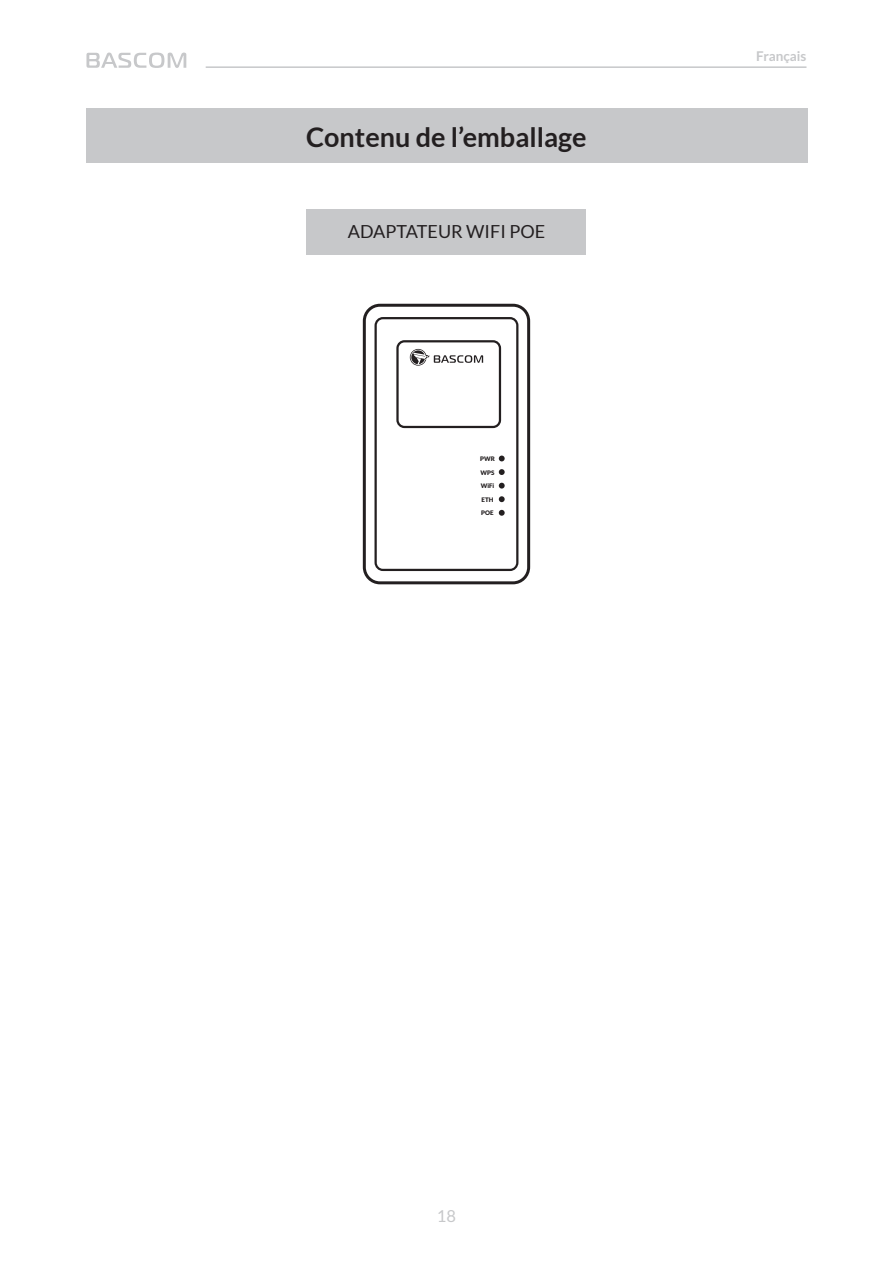
<style>
.page{position:relative;width:893px;height:1263px;background:#fff}
.page>*{position:absolute;margin:0;border:0;box-sizing:border-box;transform-origin:0 0}
.t1{font:700 27px "Lato";color:#231f20}
.t2{font:18px "Lato";color:#231f20}
.t3{font:16.5px "Lato";color:#c7c8ca}
.t4{font:700 13.5px "Lato";color:#c7c8ca}
.t5{font:900 6.15px/13.5px "Lato";color:#231f20}
</style>
<div class="page">
<hr style="left:206px;top:66px;width:600px;height:2px;background:#c7c8ca">
<svg style="left:86px;top:53px;width:100px;height:15px"></svg>
<div style="left:86px;top:109px;width:721px;height:54px;background:#c7c8ca"></div>
<div style="left:307px;top:209px;width:279px;height:46px;background:#c7c8ca"></div>
<svg style="left:363px;top:304px;width:167px;height:280px"></svg>
<svg style="left:374px;top:317px;width:144px;height:254px"></svg>
<p class="t1" style="left:306px;top:122px;width:282px">Contenu de l’emballage</p>
<p class="t2" style="left:348px;top:222px;width:199px">ADAPTATEUR WIFI POE</p>
<p class="t5" style="left:480px;top:452px;width:16px">PWR<br>WPS<br>WiFi<br>ETH<br>POE</p>
<p class="t4" style="left:756px;top:49px;width:52px">Français</p>
<p class="t3" style="left:437px;top:1207px;width:21px">18</p>
</div>
